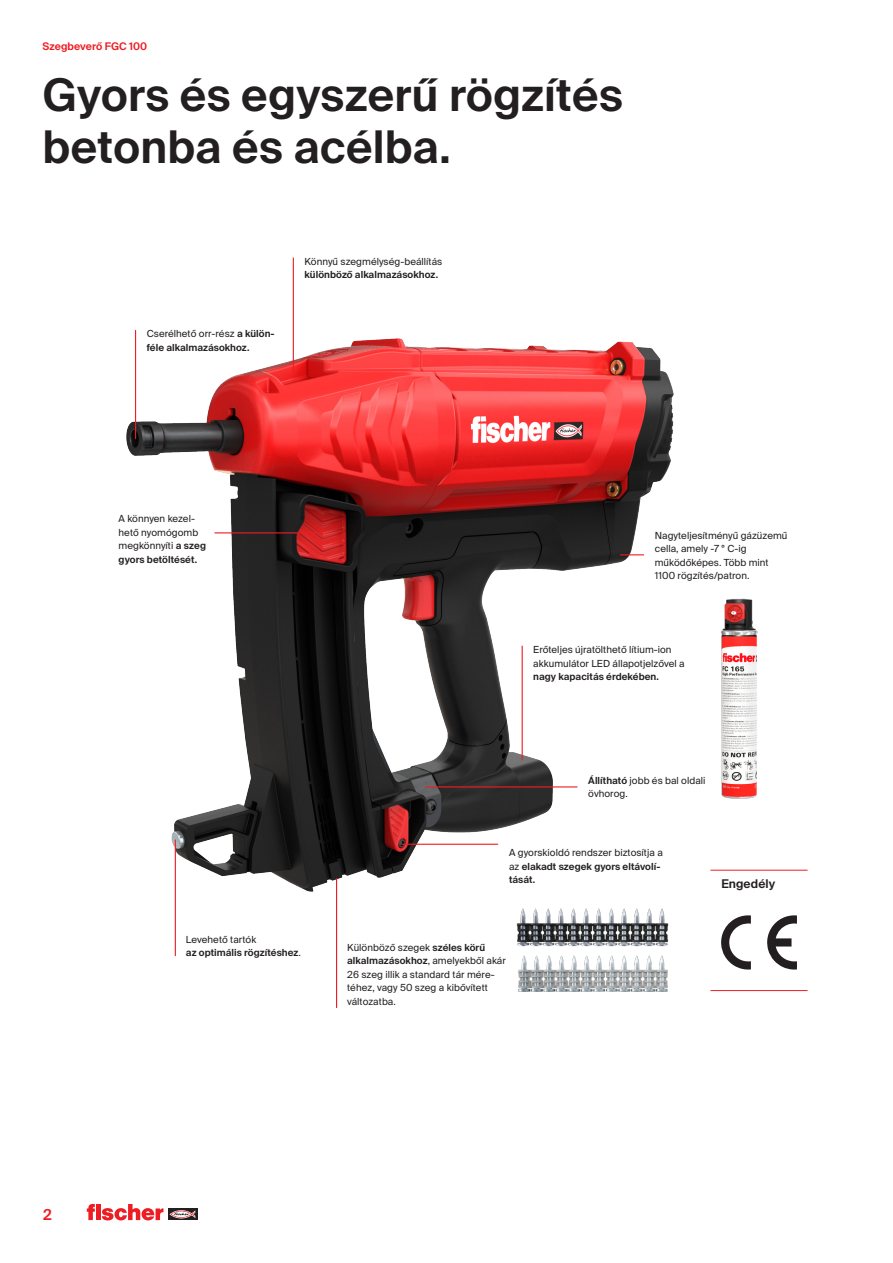
<style>
.page{position:relative;width:893px;height:1263px;background:#fff}
.page>*{position:absolute;margin:0;border:0;box-sizing:border-box;transform-origin:0 0}
.CB_AF_01_HEAD_30PT_S{font:600 45px/51.8px "fischerstrong";letter-spacing:.005em;color:#231f20}
.t1{font:600 15px "fischerstrong";color:#ee1d23}
.CB_AF_03_COPY_SB{font:600 12px "fischerstrong";letter-spacing:.005em;color:#231f20}
.t2{font:600 10.5px "fischerstrong";letter-spacing:.005em;color:#ee1d23}
.CB_AF_04_CAPTION_2_5{font:9.75px/13.5px "fischerstrong";letter-spacing:.005em;color:#231f20}
.CB_AF_04_CAPTION_2_5-2{font:600 9.75px/13.5px "fischerstrong";letter-spacing:.005em;color:#231f20}
.s1{font-weight:400}
.s2{font-weight:600}
</style>
<div class="page">
<svg style="left:168px;top:1208px;width:29px;height:12px"></svg>
<svg style="left:169px;top:1210px;width:26px;height:8px"></svg>
<svg style="left:87px;top:1204px;width:76px;height:16px"></svg>
<hr style="left:710px;top:870px;width:98px;height:1px;background:#ee1d23">
<hr style="left:710px;top:990px;width:98px;height:1px;background:#ee1d23">
<svg style="left:767px;top:915px;width:30px;height:54px"></svg>
<svg style="left:721px;top:915px;width:30px;height:54px"></svg>
<hr style="left:892px;top:827px;width:1px;height:164px;background:#e5e3e0">
<img style="left:126px;top:327px;width:548px;height:568px">
<img style="left:720px;top:598px;width:38px;height:201px">
<img style="left:516px;top:908px;width:153px;height:39px">
<img style="left:518px;top:955px;width:150px;height:37px">
<hr style="left:293px;top:258px;width:1px;height:114px;background:#ee1d23">
<svg style="left:620px;top:554px;width:24px;height:1px"></svg>
<hr style="left:135px;top:330px;width:1px;height:109px;background:#ee1d23">
<hr style="left:175px;top:840px;width:1px;height:116px;background:#ee1d23">
<hr style="left:215px;top:532px;width:107px;height:1px;background:#ee1d23">
<hr style="left:522px;top:646px;width:1px;height:114px;background:#ee1d23">
<hr style="left:426px;top:786px;width:151px;height:1px;background:#ee1d23">
<hr style="left:402px;top:844px;width:96px;height:1px;background:#ee1d23">
<hr style="left:336px;top:878px;width:1px;height:129px;background:#ee1d23">
<p class="t2" style="left:43px;top:41px;width:106px">Szegbeverő FGC 100</p>
<p class="CB_AF_01_HEAD_30PT_S" style="left:43px;top:70px;width:582px">Gyors és egyszerű rögzítés betonba és acélba.</p>
<p class="CB_AF_04_CAPTION_2_5-2" style="left:147px;top:327px;width:129px"><span class="s1">Cserélhető orr-rész</span> a külön&shy;féle alkalmazásokhoz.</p>
<p class="CB_AF_04_CAPTION_2_5" style="left:304px;top:255px;width:139px">Könnyű szegmélység-beállítás</p>
<p class="CB_AF_04_CAPTION_2_5-2" style="left:304px;top:268px;width:135px">különböző alkalmazásokhoz.</p>
<p class="CB_AF_04_CAPTION_2_5" style="left:119px;top:512px;width:89px">A könnyen kezel&shy;hető nyomógomb megkönnyíti <span class="s2">a szeg gyors betöltését.</span></p>
<p class="CB_AF_04_CAPTION_2_5" style="left:655px;top:529px;width:134px">Nagyteljesítményű gázüzemű cella, amely -7 ° C-ig működőképes. Több mint<br>1100 rögzítés/patron.</p>
<p class="CB_AF_04_CAPTION_2_5" style="left:533px;top:643px;width:153px">Erőteljes újratölthető lítium-ion akkumulátor LED állapotjelzővel a <span class="s2">nagy kapacitás érdekében.</span></p>
<p class="CB_AF_04_CAPTION_2_5" style="left:588px;top:774px;width:119px"><span class="s2">Állítható</span> jobb és bal oldali övhorog.</p>
<p class="CB_AF_04_CAPTION_2_5" style="left:509px;top:846px;width:155px">A gyorskioldó rendszer biztosítja a</p>
<p class="CB_AF_04_CAPTION_2_5-2" style="left:509px;top:860px;width:153px"><span class="s1">az</span> elakadt szegek gyors eltávolí&shy;tását.</p>
<p class="CB_AF_03_COPY_SB" style="left:721px;top:877px;width:55px">Engedély</p>
<h2 class="t1" style="left:43px;top:1206px;width:10px">2</h2>
<p class="CB_AF_04_CAPTION_2_5" style="left:186px;top:933px;width:72px">Levehető tartók</p>
<p class="CB_AF_04_CAPTION_2_5-2" style="left:186px;top:946px;width:116px">az optimális rögzítéshez<span class="s1">.</span></p>
<p class="CB_AF_04_CAPTION_2_5" style="left:347px;top:940px;width:160px">Különböző szegek <span class="s2">széles körű alkalmazásokhoz</span>, amelyekből akár<br>26 szeg illik a standard tár mére&shy;téhez, vagy 50 szeg a kibővített változatba.</p>
</div>
